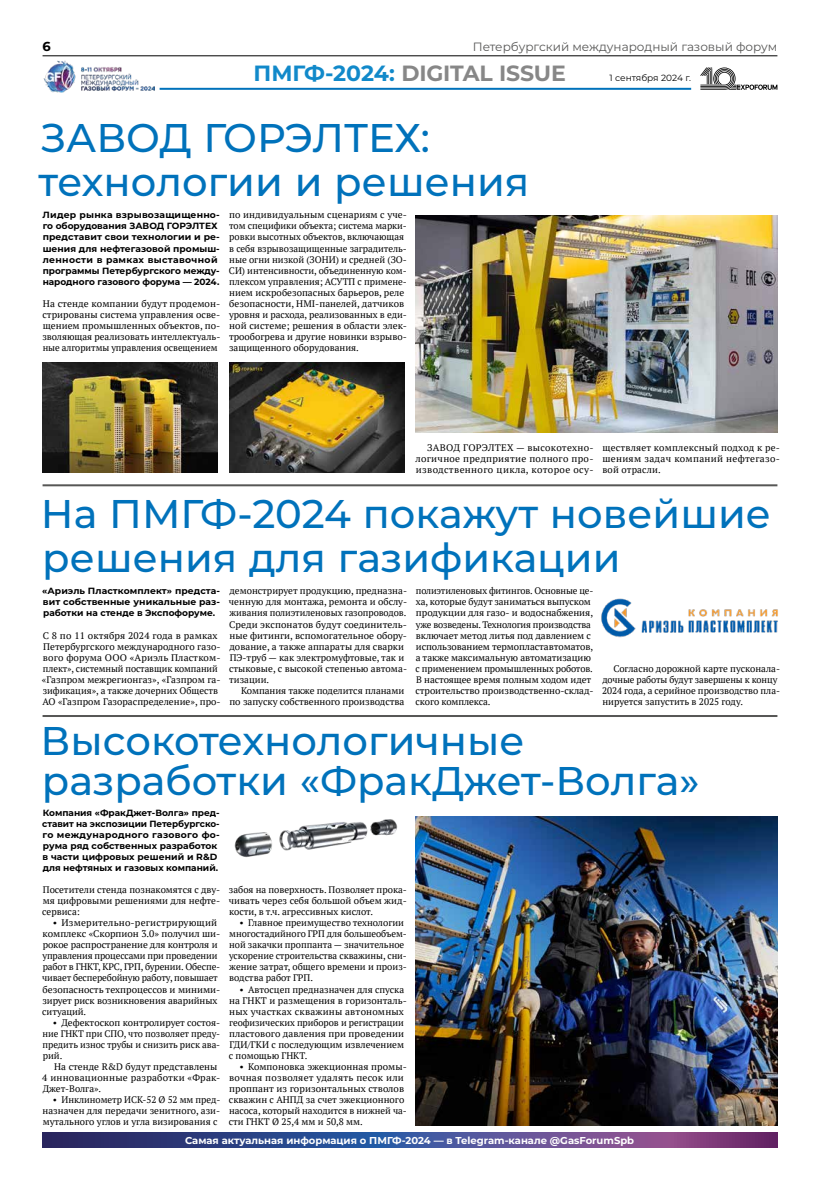
<style>
.page{position:relative;width:820px;height:1191px;background:#fff}
.page>*{position:absolute;margin:0;border:0;box-sizing:border-box;transform-origin:0 0}
.t1{font:500 40px/44.2px "Montserrat";color:#0072bb}
.t2{font:700 22px "Montserrat";letter-spacing:-.01em;color:#878787}
.t3{font:700 13px "Montserrat";color:#000}
.t4{font:12px "Montserrat";color:#575756}
.t5{font:700 10px "Montserrat";color:#fff}
.t6{font:9.5px/11.1px "PT Serif";letter-spacing:-.005em;color:#000}
.t7{font:700 9px/11.1px "Montserrat";color:#000}
.t8{font:9px "Montserrat";letter-spacing:-.005em;color:#000}
.s1{color:#1189ca}
</style>
<div class="page">
<svg style="left:42px;top:1132px;width:735px;height:15px;background:#4c4687"></svg>
<hr style="left:159px;top:88px;width:532px;height:2px;background:#0072bb">
<hr style="left:43px;top:56px;width:734px;height:1px;background:#000">
<img style="left:43px;top:60px;width:112px;height:32px">
<svg style="left:700px;top:67px;width:77px;height:23px"></svg>
<img style="left:601px;top:598px;width:177px;height:40px">
<img style="left:415px;top:215px;width:362px;height:218px">
<img style="left:43px;top:362px;width:175px;height:111px">
<img style="left:229px;top:362px;width:175px;height:111px">
<hr style="left:43px;top:484px;width:734px;height:2px;background:#575756">
<hr style="left:43px;top:715px;width:734px;height:2px;background:#575756">
<img style="left:415px;top:816px;width:362px;height:309px">
<img style="left:234px;top:819px;width:164px;height:39px">
<h3 class="t3" style="left:43px;top:37px;width:10px">6</h3>
<p class="t4" style="left:472px;top:39px;width:306px">Петербургский международный газовый форум</p>
<h2 class="t2" style="left:253px;top:57px;width:314px"><span class="s1">ПМГФ-2024:</span> DIGITAL ISSUE</h2>
<p class="t8" style="left:609px;top:71px;width:83px">1 сентября 2024 г.</p>
<h1 class="t1" style="left:39px;top:114px;width:492px">ЗАВОД ГОРЭЛТЕХ: технологии и решения</h1>
<p class="t7" style="left:43px;top:209px;width:179px">Лидер рынка взрывозащищенно&shy;го оборудования ЗАВОД ГОРЭЛТЕХ представит свои технологии и ре&shy;шения для нефтегазовой промыш&shy;ленности в рамках выставочной программы Петербургского между&shy;народного газового форума — 2024.</p>
<p class="t6" style="left:42px;top:298px;width:179px;text-align:justify">На стенде компании будут продемон&shy;стрированы система управления осве&shy;щением промышленных объектов, по&shy;зволяющая реализовать интеллектуаль&shy;ные алгоритмы управления освещением</p>
<p class="t6" style="left:229px;top:209px;width:179px">по индивидуальным сценариям с уче&shy;том специфики объекта; система марки&shy;ровки высотных объектов, включающая в себя взрывозащищенные заградитель&shy;ные огни низкой (ЗОНИ) и средней (ЗО-СИ) интенсивности, объединенную ком&shy;плексом управления; АСУТП с примене&shy;нием искробезопасных барьеров, реле безопасности, HMI-панелей, датчиков уровня и расхода, реализованных в еди&shy;ной системе; решения в области элек&shy;трообогрева и другие новинки взрыво&shy;защищенного оборудования.</p>
<p class="t6" style="left:415px;top:441px;width:179px;text-align:justify;text-indent:12px">ЗАВОД ГОРЭЛТЕХ — высокотехно&shy;логичное предприятие полного про&shy;изводственного цикла, которое осу-</p>
<p class="t6" style="left:602px;top:441px;width:179px;text-align:justify">ществляет комплексный подход к ре&shy;шениям задач компаний нефтегазо&shy;вой отрасли.</p>
<h1 class="t1" style="left:41px;top:490px;width:731px">На ПМГФ-2024 покажут новейшие решения для газификации</h1>
<p class="t7" style="left:42px;top:585px;width:179px;text-align:justify">«Ариэль Пласткомплект» предста&shy;вит собственные уникальные раз&shy;работки на стенде в Экспофоруме.</p>
<p class="t6" style="left:42px;top:629px;width:180px">С 8 по 11 октября 2024 года в рамках Петербургского международного газо&shy;вого форума ООО «Ариэль Пластком&shy;плект», системный поставщик компаний «Газпром межрегионгаз», «Газпром га&shy;зификация», а также дочерних Обществ АО «Газпром Газораспределение», про-</p>
<p class="t6" style="left:415px;top:585px;width:179px">полиэтиленовых фитингов. Основные це&shy;ха, которые будут заниматься выпуском продукции для газо- и водоснабжения, уже возведены. Технология производства включает метод литья под давлением с использованием термопластавтоматов, а также максимальную автоматизацию с применением промышленных роботов.<br>В настоящее время полным ходом идет строительство производственно-склад&shy;ского комплекса.</p>
<p class="t6" style="left:229px;top:585px;width:180px">демонстрирует продукцию, предназна&shy;ченную для монтажа, ремонта и обслу&shy;живания полиэтиленовых газопроводов.<br>Среди экспонатов будут соединитель&shy;ные фитинги, вспомогательное обору&shy;дование, а также аппараты для сварки ПЭ-труб — как электромуфтовые, так и стыковые, с высокой степенью автома&shy;тизации.</p>
<p class="t6" style="left:229px;top:685px;width:176px;text-align:right">Компания также поделится планами по запуску собственного производства</p>
<p class="t6" style="left:602px;top:663px;width:179px;text-indent:11px">Согласно дорожной карте пусконала&shy;дочные работы будут завершены к концу 2024 года, а серийное производство пла&shy;нируется запустить в 2025 году.</p>
<h1 class="t1" style="left:41px;top:718px;width:660px;line-height:40px">Высокотехнологичные разработки «ФракДжет-Волга»</h1>
<p class="t7" style="left:42px;top:806px;width:179px">Компания «ФракДжет-Волга» пред&shy;ставит на экспозиции Петербургско&shy;го международного газового фо&shy;рума ряд собственных разработок в части цифровых решений и R&amp;D для нефтяных и газовых компаний.</p>
<p class="t6" style="left:42px;top:884px;width:179px;text-align:justify">Посетители стенда познакомятся с дву&shy;мя цифровыми решениями для нефте&shy;сервиса:</p>
<p class="t6" style="left:42px;top:917px;width:180px;text-indent:11px">• Измерительно-регистрирующий комплекс «Скорпион 3.0» получил ши&shy;рокое распространение для контроля и управления процессами при проведении работ в ГНКТ, КРС, ГРП, бурении. Обеспе&shy;чивает бесперебойную работу, повышает безопасность техпроцессов и миними&shy;зирует риск возникновения аварийных ситуаций.</p>
<p class="t6" style="left:43px;top:1016px;width:179px;text-indent:10px">• Дефектоскоп контролирует состоя&shy;ние ГНКТ при СПО, что позволяет преду&shy;предить износ трубы и снизить риск ава&shy;рий.</p>
<p class="t6" style="left:42px;top:1060px;width:178px;text-indent:12px">На стенде R&amp;D будут представлены<br>4 инновационные разработки «Фрак-<br>Джет-Волга».</p>
<p class="t6" style="left:43px;top:1094px;width:179px;text-align:justify;text-indent:10px">• Инклинометр ИСК-52 Ø 52 мм пред&shy;назначен для передачи зенитного, ази&shy;мутального углов и угла визирования с</p>
<p class="t6" style="left:228px;top:884px;width:180px;text-align:justify">забоя на поверхность. Позволяет прока&shy;чивать через себя большой объем жид&shy;кости, в т.ч. агрессивных кислот.</p>
<p class="t6" style="left:229px;top:917px;width:179px;text-indent:10px">• Главное преимущество технологии многостадийного ГРП для большеобъем&shy;ной закачки проппанта — значительное ускорение строительства скважины, сни&shy;жение затрат, общего времени и произ&shy;водства работ ГРП.</p>
<p class="t6" style="left:229px;top:983px;width:179px;text-indent:10px">• Автосцеп предназначен для спуска на ГНКТ и размещения в горизонталь&shy;ных участках скважины автономных геофизических приборов и регистрации пластового давления при проведении ГДИ/ГКИ с последующим извлечением с помощью ГНКТ.</p>
<p class="t6" style="left:229px;top:1060px;width:179px;text-indent:10px">• Компоновка эжекционная промы&shy;вочная позволяет удалять песок или проппант из горизонтальных стволов скважин с АНПД за счет эжекционного насоса, который находится в нижней ча&shy;сти ГНКТ Ø 25,4 мм и 50,8 мм.</p>
<p class="t5" style="left:185px;top:1132px;width:450px">Самая актуальная информация о ПМГФ-2024 — в Telegram-канале @GasForumSpb</p>
</div>
